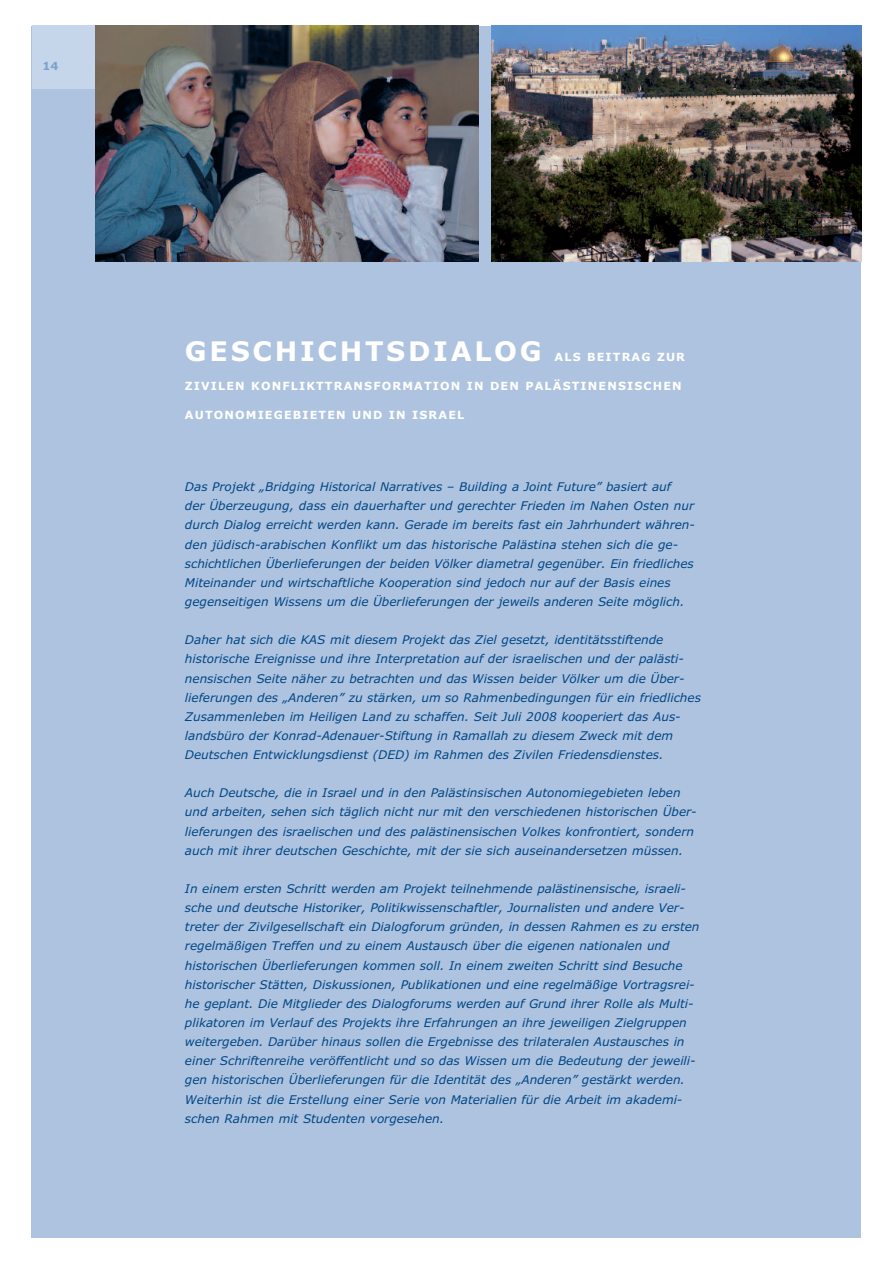
<style>
.page{position:relative;width:893px;height:1263px;background:#fff}
.page>*{position:absolute;margin:0;border:0;box-sizing:border-box;transform-origin:0 0}
.t1{font:700 27px "Verdana";letter-spacing:.1em;color:#fff}
.t2{font:italic 12px/19.2px "Verdana";color:#004684}
.t3{font:700 11.25px "Verdana";letter-spacing:.1em;color:#fff}
.t4{font:700 11.25px "Verdana";color:#7da0cc}
</style>
<div class="page">
<div style="left:32px;top:26px;width:829px;height:1211px;background:#aec3e0"></div>
<div style="left:32px;top:26px;width:64px;height:63px;background:#c6d6ea"></div>
<img style="left:491px;top:26px;width:370px;height:235px">
<img style="left:96px;top:26px;width:382px;height:235px">
<p class="t4" style="left:43px;top:60px;width:17px">14</p>
<h1 class="t1" style="left:185px;top:336px;width:358px">GESCHICHTSDIALOG</h1>
<p class="t3" style="left:554px;top:351px;width:132px">ALS BEITRAG ZUR</p>
<p class="t3" style="left:185px;top:380px;width:498px">ZIVILEN KONFLIKTTRANSFORMATION IN DEN PALÄSTINENSISCHEN</p>
<p class="t3" style="left:185px;top:408px;width:281px">AUTONOMIEGEBIETEN UND IN ISRAEL</p>
<p class="t2" style="left:185px;top:477px;width:511px">Das Projekt „Bridging Historical Narratives – Building a Joint Future” basiert auf<br>der Überzeugung, dass ein dauerhafter und gerechter Frieden im Nahen Osten nur durch Dialog erreicht werden kann. Gerade im bereits fast ein Jahrhundert währen&shy;den jüdisch-arabischen Konflikt um das historische Palästina stehen sich die ge&shy;schichtlichen Überlieferungen der beiden Völker diametral gegenüber. Ein friedliches Miteinander und wirtschaftliche Kooperation sind jedoch nur auf der Basis eines gegenseitigen Wissens um die Überlieferungen der jeweils anderen Seite möglich.</p>
<p class="t2" style="left:185px;top:630px;width:517px">Daher hat sich die KAS mit diesem Projekt das Ziel gesetzt, identitätsstiftende historische Ereignisse und ihre Interpretation auf der israelischen und der palästi&shy;nensischen Seite näher zu betrachten und das Wissen beider Völker um die Über&shy;lieferungen des „Anderen” zu stärken, um so Rahmenbedingungen für ein friedliches Zusammenleben im Heiligen Land zu schaffen. Seit Juli 2008 kooperiert das Aus&shy;landsbüro der Konrad-Adenauer-Stiftung in Ramallah zu diesem Zweck mit dem Deutschen Entwicklungsdienst (DED) im Rahmen des Zivilen Friedensdienstes.</p>
<p class="t2" style="left:185px;top:784px;width:513px">Auch Deutsche, die in Israel und in den Palästinsischen Autonomiegebieten leben und arbeiten, sehen sich täglich nicht nur mit den verschiedenen historischen Über&shy;lieferungen des israelischen und des palästinensischen Volkes konfrontiert, sondern auch mit ihrer deutschen Geschichte, mit der sie sich auseinandersetzen müssen.</p>
<p class="t2" style="left:185px;top:879px;width:516px">In einem ersten Schritt werden am Projekt teilnehmende palästinensische, israeli&shy;sche und deutsche Historiker, Politikwissenschaftler, Journalisten und andere Ver&shy;treter der Zivilgesellschaft ein Dialogforum gründen, in dessen Rahmen es zu ersten regelmäßigen Treffen und zu einem Austausch über die eigenen nationalen und historischen Überlieferungen kommen soll. In einem zweiten Schritt sind Besuche historischer Stätten, Diskussionen, Publikationen und eine regelmäßige Vortragsrei&shy;he geplant. Die Mitglieder des Dialogforums werden auf Grund ihrer Rolle als Multi&shy;plikatoren im Verlauf des Projekts ihre Erfahrungen an ihre jeweiligen Zielgruppen weitergeben. Darüber hinaus sollen die Ergebnisse des trilateralen Austausches in einer Schriftenreihe veröffentlicht und so das Wissen um die Bedeutung der jeweili&shy;gen historischen Überlieferungen für die Identität des „Anderen” gestärkt werden.<br>Weiterhin ist die Erstellung einer Serie von Materialien für die Arbeit im akademi&shy;schen Rahmen mit Studenten vorgesehen.</p>
</div>
